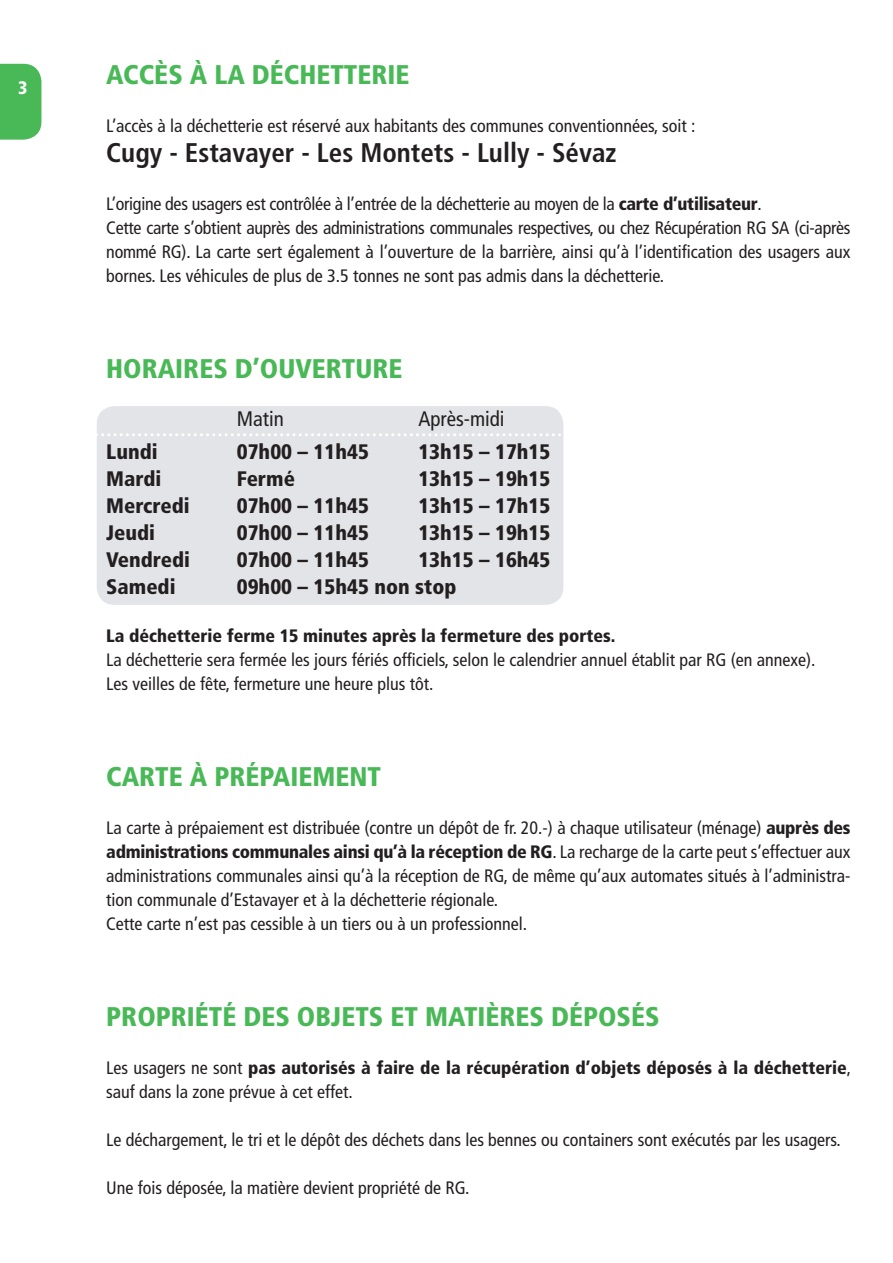
<style>
.page{position:relative;width:893px;height:1263px;background:#fff}
.page>*{position:absolute;margin:0;border:0;box-sizing:border-box;transform-origin:0 0}
.t1{font:900 condensed 27px "Frutiger";color:#49b857}
.t2{font:700 condensed 27px "Frutiger";color:#231f20}
.t3{font:900 condensed 21px "Frutiger";color:#231f20}
.t4{font:condensed 21px "Frutiger";color:#231f20}
.t5{font:condensed 18px/24px "Frutiger";color:#231f20}
.t6{font:900 condensed 18px/24px "Frutiger";color:#231f20}
.t7{font:900 condensed 18px "Frutiger";color:#fff}
.s1{font-weight:900}
.s2{font-weight:400}
</style>
<div class="page">
<div style="left:97px;top:406px;width:466px;height:199px;background:#e3e4e7;border-radius:18px"></div>
<div style="left:0;top:64px;width:41px;height:76px;background:#49b857"></div>
<svg style="left:97px;top:433px;width:467px;height:3px"></svg>
<p class="t7" style="left:18px;top:77px;width:11px">3</p>
<h1 class="t1" style="left:106px;top:58px;width:305px">ACCÈS À LA DÉCHETTERIE</h1>
<p class="t5" style="left:106px;top:114px;width:591px">L’accès à la déchetterie est réservé aux habitants des communes conventionnées, soit :</p>
<h1 class="t2" style="left:106px;top:137px;width:512px">Cugy - Estavayer - Les Montets - Lully - Sévaz</h1>
<p class="t5" style="left:106px;top:192px;width:746px">L’origine des usagers est contrôlée à l’entrée de la déchetterie au moyen de la <span class="s1">carte d’utilisateur</span>.<br>Cette carte s’obtient auprès des administrations communales respectives, ou chez Récupération RG SA (ci-après nommé RG). La carte sert également à l’ouverture de la barrière, ainsi qu’à l’identification des usagers aux bornes. Les véhicules de plus de 3.5 tonnes ne sont pas admis dans la déchetterie.</p>
<h1 class="t1" style="left:106px;top:352px;width:298px">HORAIRES D’OUVERTURE</h1>
<p class="t4" style="left:237px;top:407px;width:49px">Matin</p>
<p class="t4" style="left:418px;top:407px;width:88px">Après-midi</p>
<p class="t3" style="left:106px;top:439px;width:53px">Lundi</p>
<p class="t3" style="left:237px;top:439px;width:134px">07h00 – 11h45</p>
<p class="t3" style="left:418px;top:439px;width:134px">13h15 – 17h15</p>
<p class="t3" style="left:106px;top:466px;width:57px">Mardi</p>
<p class="t3" style="left:237px;top:466px;width:60px">Fermé</p>
<p class="t3" style="left:418px;top:466px;width:134px">13h15 – 19h15</p>
<p class="t3" style="left:106px;top:493px;width:85px">Mercredi</p>
<p class="t3" style="left:237px;top:493px;width:134px">07h00 – 11h45</p>
<p class="t3" style="left:418px;top:493px;width:134px">13h15 – 17h15</p>
<p class="t3" style="left:106px;top:520px;width:50px">Jeudi</p>
<p class="t3" style="left:237px;top:520px;width:134px">07h00 – 11h45</p>
<p class="t3" style="left:418px;top:520px;width:134px">13h15 – 19h15</p>
<p class="t3" style="left:106px;top:547px;width:85px">Vendredi</p>
<p class="t3" style="left:237px;top:547px;width:134px">07h00 – 11h45</p>
<p class="t3" style="left:418px;top:547px;width:134px">13h15 – 16h45</p>
<p class="t3" style="left:106px;top:574px;width:71px">Samedi</p>
<p class="t3" style="left:237px;top:574px;width:221px">09h00 – 15h45 non stop</p>
<p class="t6" style="left:106px;top:624px;width:511px">La déchetterie ferme 15 minutes après la fermeture des portes.</p>
<p class="t5" style="left:106px;top:648px;width:711px">La déchetterie sera fermée les jours fériés officiels, selon le calendrier annuel établit par RG (en annexe).<br>Les veilles de fête, fermeture une heure plus tôt.</p>
<h1 class="t1" style="left:106px;top:760px;width:276px">CARTE À PRÉPAIEMENT</h1>
<p class="t5" style="left:106px;top:816px;width:746px">La carte à prépaiement est distribuée (contre un dépôt de fr. 20.-) à chaque utilisateur (ménage) <span class="s1">auprès des administrations communales ainsi qu’à la réception de RG</span>. La recharge de la carte peut s’effectuer aux administrations communales ainsi qu’à la réception de RG, de même qu’aux automates situés à l’administra&shy;tion communale d’Estavayer et à la déchetterie régionale.<br>Cette carte n’est pas cessible à un tiers ou à un professionnel.</p>
<h1 class="t1" style="left:106px;top:1000px;width:555px">PROPRIÉTÉ DES OBJETS ET MATIÈRES DÉPOSÉS</h1>
<p class="t6" style="left:106px;top:1056px;width:746px"><span class="s2">Les usagers ne sont</span> pas autorisés à faire de la récupération d’objets déposés à la déchetterie<span class="s2">, sauf dans la zone prévue à cet effet.</span></p>
<p class="t5" style="left:106px;top:1128px;width:736px">Le déchargement, le tri et le dépôt des déchets dans les bennes ou containers sont exécutés par les usagers.</p>
<p class="t5" style="left:106px;top:1176px;width:365px">Une fois déposée, la matière devient propriété de RG.</p>
</div>
